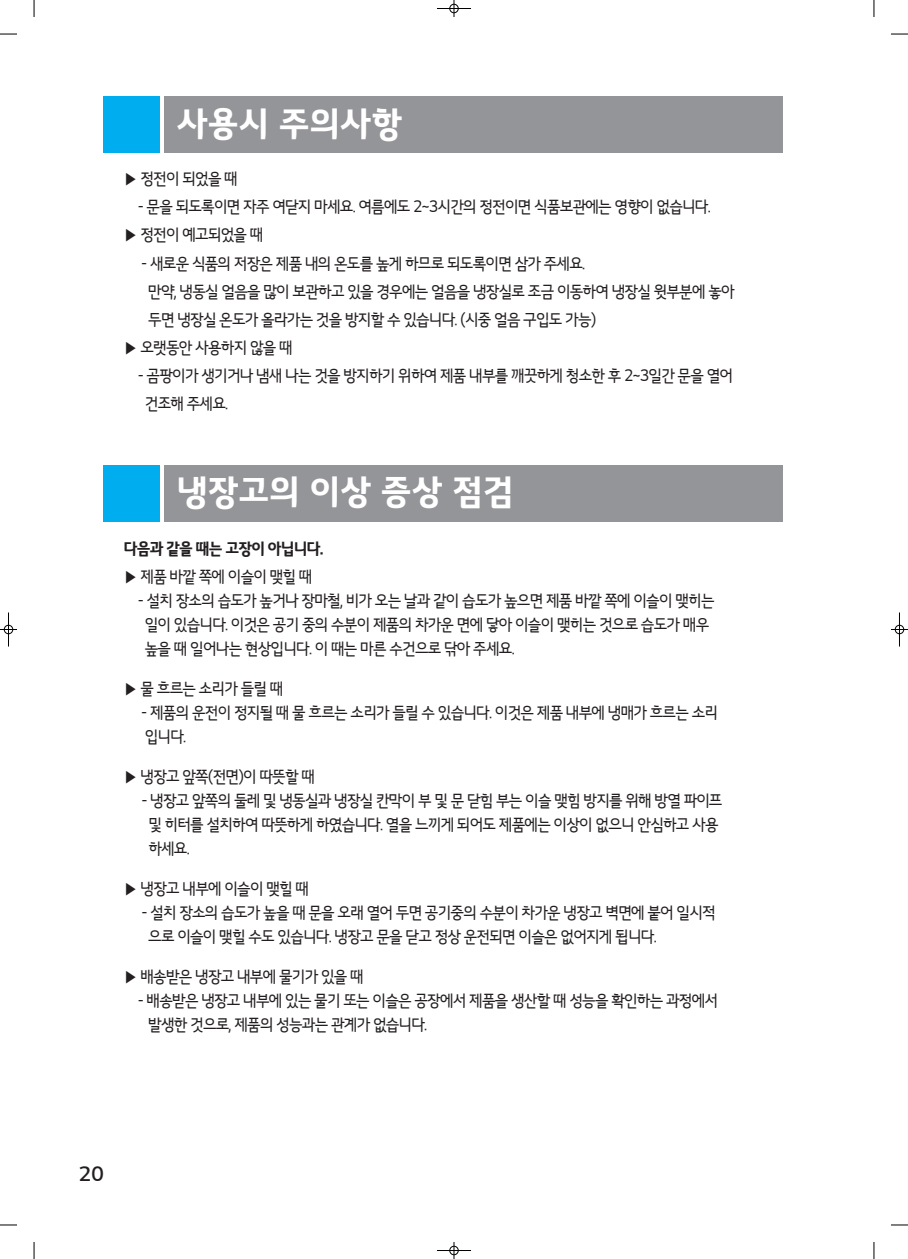
<style>
.page{position:relative;width:908px;height:1259px;background:#fff}
.page>*{position:absolute;margin:0;border:0;box-sizing:border-box;transform-origin:0 0}
.t1{font:34px "LG Sm Ha B";color:#fff}
.t2{font:20px "LG Sm Ha SB";color:#231f20}
.t3{font:16px/24px "LG Sm Ha R";letter-spacing:-.05em;color:#231f20;scale:.95 1}
.t4{font:16px "LG Sm Ha B";letter-spacing:-.05em;color:#231f20;scale:.95 1}
</style>
<div class="page">
<div style="left:164px;top:96px;width:618px;height:57px;background:#939598"></div>
<div style="left:103px;top:96px;width:57px;height:57px;background:#00aeef"></div>
<div style="left:164px;top:465px;width:618px;height:56px;background:#939598"></div>
<div style="left:103px;top:465px;width:57px;height:56px;background:#00aeef"></div>
<svg style="left:0;top:1224px;width:17px;height:1px"></svg>
<svg style="left:0;top:34px;width:17px;height:1px"></svg>
<svg style="left:891px;top:1224px;width:16px;height:1px"></svg>
<svg style="left:891px;top:34px;width:16px;height:1px"></svg>
<svg style="left:34px;top:1242px;width:1px;height:17px"></svg>
<svg style="left:873px;top:1242px;width:1px;height:17px"></svg>
<svg style="left:34px;top:0;width:1px;height:17px"></svg>
<svg style="left:873px;top:0;width:1px;height:17px"></svg>
<svg style="left:453px;top:0;width:1px;height:17px"></svg>
<svg style="left:453px;top:1242px;width:1px;height:17px"></svg>
<svg style="left:0;top:629px;width:17px;height:1px"></svg>
<hr style="left:437px;top:8px;width:34px;height:1px;background:#000">
<div style="left:449px;top:4px;width:9px;height:9px;border:1px solid #000;border-radius:50%"></div>
<hr style="left:437px;top:1250px;width:34px;height:1px;background:#000">
<div style="left:449px;top:1246px;width:9px;height:9px;border:1px solid #000;border-radius:50%"></div>
<hr style="left:8px;top:612px;width:1px;height:34px;background:#000">
<div style="left:4px;top:625px;width:9px;height:9px;border:1px solid #000;border-radius:50%"></div>
<hr style="left:898px;top:612px;width:1px;height:34px;background:#000">
<div style="left:894px;top:625px;width:9px;height:9px;border:1px solid #000;border-radius:50%"></div>
<h1 class="t1" style="left:177px;top:106px;width:226px">사용시 주의사항</h1>
<p class="t3" style="left:124px;top:167px;width:122px">▶ 정전이 되었을 때</p>
<p class="t3" style="left:124px;top:193px;width:619px;line-height:28px;text-indent:14px">- 문을 되도록이면 자주 여닫지 마세요. 여름에도 2~3시간의 정전이면 식품보관에는 영향이 없습니다. ▶ 정전이 예고되었을 때</p>
<p class="t3" style="left:141px;top:251px;width:468px">- 새로운 식품의 저장은 제품 내의 온도를 높게 하므로 되도록이면 삼가 주세요.</p>
<p class="t3" style="left:148px;top:279px;width:618px">만약, 냉동실 얼음을 많이 보관하고 있을 경우에는 얼음을 냉장실로 조금 이동하여 냉장실 윗부분에 놓아</p>
<p class="t3" style="left:148px;top:307px;width:473px">두면 냉장실 온도가 올라가는 것을 방지할 수 있습니다. (시중 얼음 구입도 가능)</p>
<p class="t3" style="left:124px;top:335px;width:179px">▶ 오랫동안 사용하지 않을 때</p>
<p class="t3" style="left:145px;top:361px;width:620px;line-height:28px;text-indent:-7px">- 곰팡이가 생기거나 냄새 나는 것을 방지하기 위하여 제품 내부를 깨끗하게 청소한 후 2~3일간 문을 열어 건조해 주세요.</p>
<h1 class="t1" style="left:177px;top:474px;width:338px">냉장고의 이상 증상 점검</h1>
<p class="t4" style="left:124px;top:540px;width:212px">다음과 같을 때는 고장이 아닙니다.</p>
<p class="t3" style="left:124px;top:565px;width:200px">▶ 제품 바깥 쪽에 이슬이 맺힐 때</p>
<p class="t3" style="left:145px;top:589px;width:601px;text-indent:-7px">- 설치 장소의 습도가 높거나 장마철, 비가 오는 날과 같이 습도가 높으면 제품 바깥 쪽에 이슬이 맺히는 일이 있습니다. 이것은 공기 중의 수분이 제품의 차가운 면에 닿아 이슬이 맺히는 것으로 습도가 매우 높을 때 일어나는 현상입니다. 이 때는 마른 수건으로 닦아 주세요.</p>
<p class="t3" style="left:124px;top:677px;width:169px">▶ 물 흐르는 소리가 들릴 때</p>
<p class="t3" style="left:141px;top:701px;width:608px">- 제품의 운전이 정지될 때 물 흐르는 소리가 들릴 수 있습니다. 이것은 제품 내부에 냉매가 흐르는 소리 입니다.</p>
<p class="t3" style="left:124px;top:765px;width:202px">▶ 냉장고 앞쪽(전면)이 따뜻할 때</p>
<p class="t3" style="left:148px;top:789px;width:605px;text-indent:-7px">- 냉장고 앞쪽의 둘레 및 냉동실과 냉장실 칸막이 부 및 문 닫힘 부는 이슬 맺힘 방지를 위해 방열 파이프 및 히터를 설치하여 따뜻하게 하였습니다. 열을 느끼게 되어도 제품에는 이상이 없으니 안심하고 사용 하세요.</p>
<p class="t3" style="left:124px;top:877px;width:196px">▶ 냉장고 내부에 이슬이 맺힐 때</p>
<p class="t3" style="left:148px;top:901px;width:598px;text-indent:-7px">- 설치 장소의 습도가 높을 때 문을 오래 열어 두면 공기중의 수분이 차가운 냉장고 벽면에 붙어 일시적 으로 이슬이 맺힐 수도 있습니다. 냉장고 문을 닫고 정상 운전되면 이슬은 없어지게 됩니다.</p>
<p class="t3" style="left:124px;top:965px;width:254px">▶ 배송받은 냉장고 내부에 물기가 있을 때</p>
<p class="t3" style="left:148px;top:989px;width:601px;text-indent:-11px">- 배송받은 냉장고 내부에 있는 물기 또는 이슬은 공장에서 제품을 생산할 때 성능을 확인하는 과정에서 발생한 것으로, 제품의 성능과는 관계가 없습니다.</p>
<p class="t2" style="left:79px;top:1164px;width:26px">20</p>
</div>
